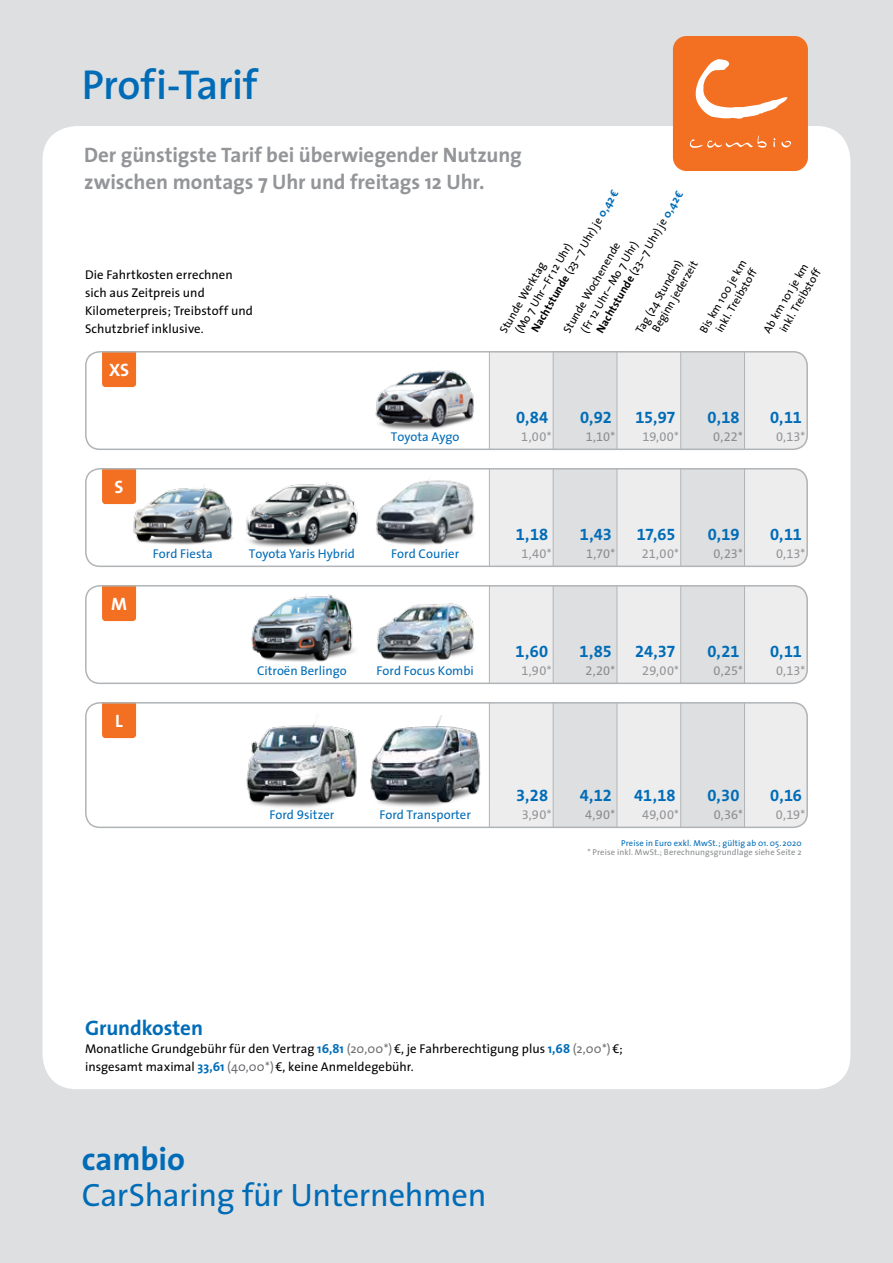
<style>
.page{position:relative;width:893px;height:1263px;background:#dedfe0}
.page>*{position:absolute;margin:0;border:0;box-sizing:border-box;transform-origin:0 0}
.t1{font:600 42px "The Sans";letter-spacing:-.01em;color:#006cb7}
.t2{font:32.4px "The Sans";letter-spacing:-.01em;color:#006cb7}
.t3{font:700 32.4px "The Sans";color:#006cb7}
.t4{font:700 21px/27px "The Sans";color:#939598}
.t5{font:700 21px "The Sans";letter-spacing:-.005em;color:#006cb7}
.t6{font:700 18px "The Sans";color:#fff}
.t7{font:16.5px "The Sans Bold Expert";letter-spacing:-.01em;color:#006cb7}
.t8{font:12.75px/18px "The Sans";letter-spacing:.005em;color:#000}
.t9{font:12.75px "The Sans";color:#006cb7}
.t10{font:12.75px/18px "The Sans";letter-spacing:.005em;color:#000}
.t11{font:12.75px "The Sans Expert";letter-spacing:.02em;color:#939598}
.t12{font:12.75px "The Sans Expert";letter-spacing:-.005em;color:#8a8c8e}
.t13{font:11.25px/13.5px "The Sans";color:#000}
.t14{font:700 11.25px "The Sans";color:#000}
.t15{font:11.25px/15px "The Sans";color:#000}
.t16{font:8.55px "The Sans";letter-spacing:.015em;color:#8a8c8e}
.t17{font:8.55px "The Sans";letter-spacing:.015em;color:#006cb7}
.s1{font-weight:400}
.s2{color:#006cb7}
.s3{font-family:"The Sans Regular Caps"}
.s4{font-family:"The Sans"}
.s5{font-weight:700;color:#006cb7}
.s6{color:#6d6e71}
.s7{font-style:inherit}
</style>
<div class="page">
<div style="left:43px;top:126px;width:807px;height:963px;background:#fff;border-radius:34px"></div>
<svg style="left:102px;top:354px;width:34px;height:33px"></svg>
<svg style="left:489px;top:352px;width:318px;height:97px;background:#e6e6e7"></svg>
<div style="left:85px;top:351px;width:723px;height:99px;border:2px solid #b1b4b6;border-radius:14px"></div>
<svg style="left:102px;top:471px;width:34px;height:33px"></svg>
<svg style="left:102px;top:588px;width:34px;height:33px"></svg>
<svg style="left:102px;top:705px;width:34px;height:33px"></svg>
<svg style="left:489px;top:586px;width:319px;height:97px;background:#e6e6e7"></svg>
<div style="left:85px;top:585px;width:723px;height:99px;border:2px solid #b1b4b6;border-radius:14px"></div>
<svg style="left:489px;top:469px;width:319px;height:97px;background:#e6e6e7"></svg>
<div style="left:85px;top:468px;width:723px;height:99px;border:2px solid #b1b4b6;border-radius:14px"></div>
<svg style="left:489px;top:703px;width:319px;height:124px;background:#e6e6e7"></svg>
<div style="left:85px;top:702px;width:723px;height:126px;border:2px solid #b1b4b6;border-radius:14px"></div>
<img style="left:370px;top:715px;width:111px;height:92px">
<img style="left:376px;top:480px;width:99px;height:65px">
<img style="left:246px;top:723px;width:111px;height:85px">
<img style="left:130px;top:482px;width:103px;height:63px">
<img style="left:375px;top:370px;width:99px;height:60px">
<img style="left:376px;top:603px;width:98px;height:58px">
<img style="left:251px;top:594px;width:104px;height:68px">
<img style="left:246px;top:481px;width:112px;height:66px">
<div style="left:673px;top:36px;width:135px;height:135px;background:#f36f21;border-radius:14px"></div>
<svg style="left:773px;top:138px;width:18px;height:9px"></svg>
<svg style="left:689px;top:135px;width:78px;height:13px"></svg>
<svg style="left:695px;top:59px;width:92px;height:60px"></svg>
<h1 class="t1" style="left:82px;top:50px;width:177px">Profi-Tarif</h1>
<h3 class="t4" style="left:84px;top:141px;width:439px">Der günstigste Tarif bei überwiegender Nutzung zwischen montags 7 Uhr und freitags 12 Uhr.</h3>
<p class="t14" style="left:526px;top:326px;width:164px;rotate:-60deg">Nachtstunde <span class="s1">(23 –7 Uhr) je</span> <span class="s2">0,42€</span></p>
<p class="t14" style="left:591px;top:327px;width:164px;rotate:-60deg">Nachtstunde <span class="s1">(23 – 7 Uhr) je</span> <span class="s2">0,42€</span></p>
<p class="t15" style="left:564px;top:320px;width:104px;text-indent:-9px;rotate:-60deg">Stunde Wochenende (Fr 12 Uhr –Mo 7 Uhr)</p>
<p class="t13" style="left:500px;top:322px;width:104px;text-indent:-8px;rotate:-60deg">Stunde Werktag<br>(Mo 7 Uhr– Fr 12 Uhr)</p>
<p class="t13" style="left:637px;top:321px;width:82px;text-indent:-9px;rotate:-60deg">Tag (24 Stunden)<br>Beginn jederzeit</p>
<p class="t13" style="left:696px;top:329px;width:84px;text-align:right;rotate:-60deg">Bis km 100 je km inkl. Treibstoff</p>
<p class="t13" style="left:760px;top:329px;width:82px;text-align:right;rotate:-60deg">Ab km 101 je km inkl. Treibstoff</p>
<p class="t10" style="left:85px;top:265px;width:169px">Die Fahrtkosten errechnen sich aus Zeitpreis und<br>Kilometerpreis; Treibstoff und<br>Schutzbrief inklusive.</p>
<h3 class="t6" style="left:109px;top:355px;width:22px">XS</h3>
<h3 class="t6" style="left:115px;top:472px;width:11px">S</h3>
<h3 class="t6" style="left:111px;top:589px;width:17px">M</h3>
<h3 class="t6" style="left:115px;top:706px;width:9px">L</h3>
<p class="t9" style="left:391px;top:426px;width:70px">Toyota Aygo</p>
<p class="t9" style="left:153px;top:543px;width:61px">Ford Fiesta</p>
<p class="t9" style="left:249px;top:543px;width:108px">Toyota Yaris Hybrid</p>
<p class="t9" style="left:391px;top:543px;width:69px">Ford Courier</p>
<p class="t9" style="left:257px;top:660px;width:91px">Citroën Berlingo</p>
<p class="t9" style="left:377px;top:660px;width:99px">Ford Focus Kombi</p>
<p class="t9" style="left:269px;top:804px;width:66px">Ford <span class="s3">9</span>sitzer</p>
<p class="t9" style="left:380px;top:804px;width:93px">Ford Transporter</p>
<p class="t7" style="left:516px;top:404px;width:33px">0,84</p>
<p class="t7" style="left:580px;top:404px;width:33px">0,92</p>
<p class="t7" style="left:635px;top:404px;width:42px">15,97</p>
<p class="t7" style="left:708px;top:404px;width:33px">0,18</p>
<p class="t7" style="left:770px;top:404px;width:33px">0,11</p>
<p class="t11" style="left:521px;top:426px;width:32px">1,00<span class="s4">*</span></p>
<p class="t12" style="left:586px;top:426px;width:31px">1,10<span class="s4">*</span></p>
<p class="t11" style="left:642px;top:426px;width:38px">19,00<span class="s4">*</span></p>
<p class="t12" style="left:713px;top:426px;width:31px">0,22<span class="s4">*</span></p>
<p class="t11" style="left:776px;top:426px;width:31px">0,13<span class="s4">*</span></p>
<p class="t7" style="left:516px;top:521px;width:34px">1,18</p>
<p class="t7" style="left:580px;top:521px;width:34px">1,43</p>
<p class="t7" style="left:637px;top:521px;width:40px">17,65</p>
<p class="t7" style="left:708px;top:521px;width:33px">0,19</p>
<p class="t7" style="left:770px;top:521px;width:33px">0,11</p>
<p class="t11" style="left:521px;top:543px;width:32px">1,40<span class="s4">*</span></p>
<p class="t12" style="left:586px;top:543px;width:31px">1,70<span class="s4">*</span></p>
<p class="t11" style="left:642px;top:543px;width:39px">21,00<span class="s4">*</span></p>
<p class="t12" style="left:713px;top:543px;width:31px">0,23<span class="s4">*</span></p>
<p class="t11" style="left:776px;top:543px;width:31px">0,13<span class="s4">*</span></p>
<p class="t7" style="left:516px;top:638px;width:34px">1,60</p>
<p class="t7" style="left:579px;top:638px;width:34px">1,85</p>
<p class="t7" style="left:635px;top:638px;width:42px">24,37</p>
<p class="t7" style="left:707px;top:638px;width:33px">0,21</p>
<p class="t7" style="left:770px;top:638px;width:33px">0,11</p>
<p class="t11" style="left:521px;top:660px;width:32px">1,90<span class="s4">*</span></p>
<p class="t12" style="left:585px;top:660px;width:31px">2,20<span class="s4">*</span></p>
<p class="t11" style="left:642px;top:660px;width:38px">29,00<span class="s4">*</span></p>
<p class="t12" style="left:714px;top:660px;width:31px">0,25<span class="s4">*</span></p>
<p class="t11" style="left:776px;top:660px;width:31px">0,13<span class="s4">*</span></p>
<p class="t7" style="left:516px;top:782px;width:33px">3,28</p>
<p class="t7" style="left:580px;top:782px;width:34px">4,12</p>
<p class="t7" style="left:634px;top:782px;width:43px">41,18</p>
<p class="t7" style="left:707px;top:782px;width:33px">0,30</p>
<p class="t7" style="left:770px;top:782px;width:33px">0,16</p>
<p class="t11" style="left:522px;top:804px;width:31px">3,90<span class="s4">*</span></p>
<p class="t12" style="left:585px;top:804px;width:31px">4,90<span class="s4">*</span></p>
<p class="t11" style="left:642px;top:804px;width:38px">49,00<span class="s4">*</span></p>
<p class="t12" style="left:714px;top:804px;width:31px">0,36<span class="s4">*</span></p>
<p class="t11" style="left:776px;top:804px;width:31px">0,19<span class="s4">*</span></p>
<p class="t17" style="left:621px;top:836px;width:182px">Preise in Euro exkl. MwSt.; gültig ab 01.05. 2020</p>
<p class="t16" style="left:587px;top:845px;width:216px">* Preise inkl. MwSt.; Berechnungsgrundlage siehe Seite 2</p>
<h3 class="t5" style="left:85px;top:1010px;width:119px">Grundkosten</h3>
<p class="t8" style="left:85px;top:1039px;width:539px">Monatliche Grundgebühr für den Vertrag <span class="s5">16,81</span> <span class="s6">(20,00*)</span>€, je Fahrberechtigung plus <span class="s5">1,68</span> <span class="s6">(2,00*)</span>€; insgesamt maximal <span class="s5">33,61</span> <span class="s6">(40,00*)</span>€<span class="s7">,</span> keine Anmeldegebühr.</p>
<h2 class="t3" style="left:82px;top:1132px;width:105px">cambio</h2>
<h2 class="t2" style="left:82px;top:1168px;width:406px">CarSharing für Unternehmen</h2>
</div>
